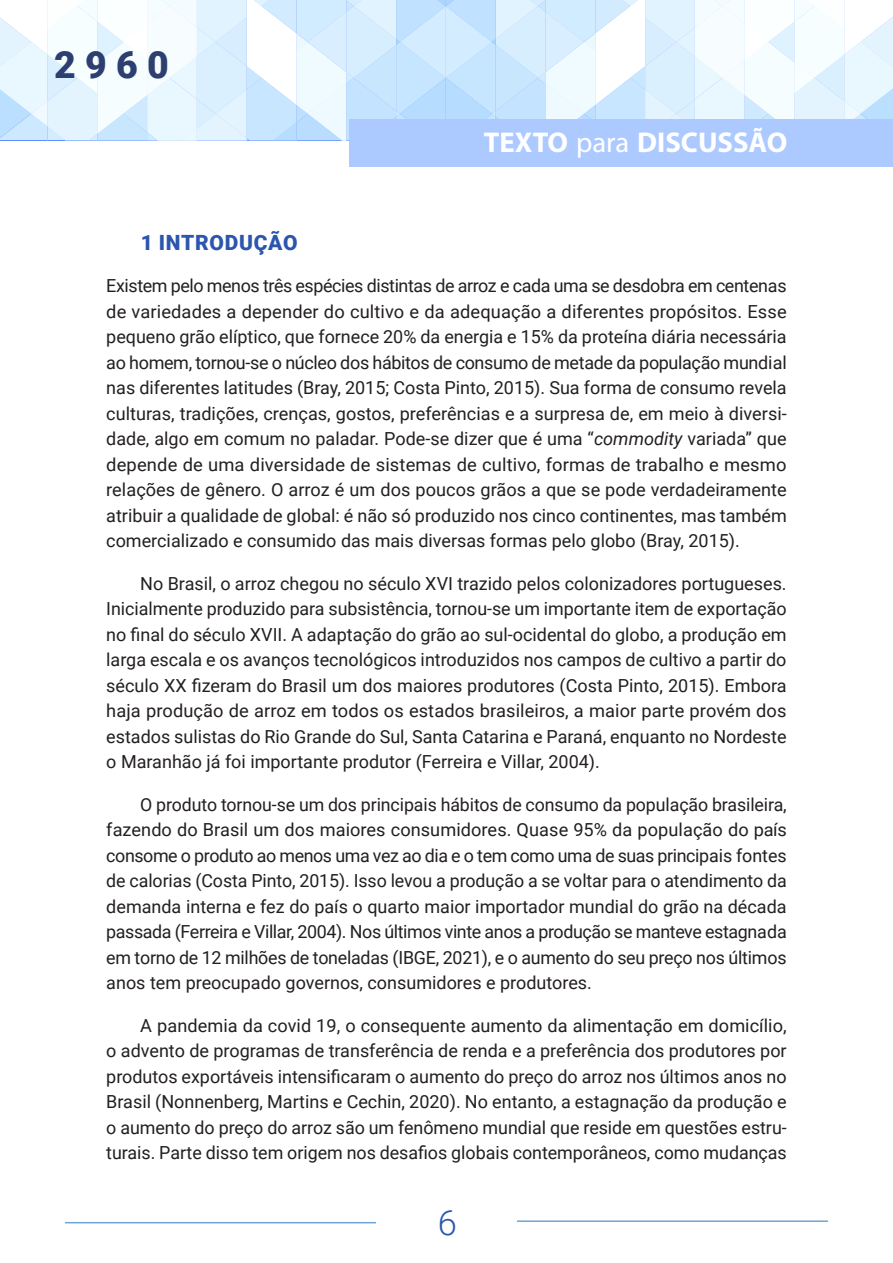
<style>
.page{position:relative;width:893px;height:1263px;background:#fff}
.page>*{position:absolute;margin:0;border:0;box-sizing:border-box;transform-origin:0 0}
.t1{font:900 37.5px "Roboto";color:#2c3f70}
.t2{font:300 34.5px "Roboto";color:#2c55ae}
.t3{font:700 28.65px "Myriad Pro";color:#fff}
.titulo_1{font:900 21px "Roboto";letter-spacing:.035em;color:#2c55ae}
.texto_corrido{font:18px/25.5px "Roboto";color:#231f20;text-align:justify}
.sem_recuo_texto_corrido{font:18px/25.5px "Roboto";color:#231f20;text-align:justify}
.s1{font-weight:400}
.s2{font-style:italic}
</style>
<div class="page">
<svg style="left:0;top:0;width:893px;height:140px"></svg>
<div style="left:349px;top:119px;width:544px;height:48px;background:#accaff"></div>
<hr style="left:517px;top:1220px;width:311px;height:2px;background:#6fa5d9">
<hr style="left:65px;top:1222px;width:311px;height:1px;background:#6fa5d9">
<h1 class="t1" style="left:54px;top:38px;width:116px">2960</h1>
<h3 class="t3" style="left:484px;top:124px;width:305px">TEXTO <span class="s1">para</span> DISCUSSÃO</h3>
<p class="titulo_1" style="left:141px;top:227px;width:158px">1 INTRODUÇÃO</p>
<p class="sem_recuo_texto_corrido" style="left:106px;top:272px;width:682px">Existem pelo menos três espécies distintas de arroz e cada uma se desdobra em centenas de variedades a depender do cultivo e da adequação a diferentes propósitos. Esse pequeno grão elíptico, que fornece 20% da energia e 15% da proteína diária necessária ao homem, tornou-se o núcleo dos hábitos de consumo de metade da população mundial nas diferentes latitudes (Bray, 2015; Costa Pinto, 2015). Sua forma de consumo revela culturas, tradições, crenças, gostos, preferências e a surpresa de, em meio à diversi&shy;dade, algo em comum no paladar. Pode-se dizer que é uma “<span class="s2">commodity</span> variada” que depende de uma diversidade de sistemas de cultivo, formas de trabalho e mesmo relações de gênero. O arroz é um dos poucos grãos a que se pode verdadeiramente atribuir a qualidade de global: é não só produzido nos cinco continentes, mas também comercializado e consumido das mais diversas formas pelo globo (Bray, 2015).</p>
<p class="texto_corrido" style="left:106px;top:570px;width:682px;text-indent:34px">No Brasil, o arroz chegou no século XVI trazido pelos colonizadores portugueses.<br>Inicialmente produzido para subsistência, tornou-se um importante item de exportação no final do século XVII. A adaptação do grão ao sul-ocidental do globo, a produção em larga escala e os avanços tecnológicos introduzidos nos campos de cultivo a partir do século XX fizeram do Brasil um dos maiores produtores (Costa Pinto, 2015). Embora haja produção de arroz em todos os estados brasileiros, a maior parte provém dos estados sulistas do Rio Grande do Sul, Santa Catarina e Paraná, enquanto no Nordeste o Maranhão já foi importante produtor (Ferreira e Villar, 2004).</p>
<p class="texto_corrido" style="left:106px;top:791px;width:682px;text-indent:34px">O produto tornou-se um dos principais hábitos de consumo da população brasileira, fazendo do Brasil um dos maiores consumidores. Quase 95% da população do país consome o produto ao menos uma vez ao dia e o tem como uma de suas principais fontes de calorias (Costa Pinto, 2015). Isso levou a produção a se voltar para o atendimento da demanda interna e fez do país o quarto maior importador mundial do grão na década passada (Ferreira e Villar, 2004). Nos últimos vinte anos a produção se manteve estagnada em torno de 12 milhões de toneladas (IBGE, 2021), e o aumento do seu preço nos últimos anos tem preocupado governos, consumidores e produtores.</p>
<p class="texto_corrido" style="left:106px;top:1012px;width:682px;text-indent:34px">A pandemia da covid 19, o consequente aumento da alimentação em domicílio, o advento de programas de transferência de renda e a preferência dos produtores por produtos exportáveis intensificaram o aumento do preço do arroz nos últimos anos no Brasil (Nonnenberg, Martins e Cechin, 2020). No entanto, a estagnação da produção e o aumento do preço do arroz são um fenômeno mundial que reside em questões estru&shy;turais. Parte disso tem origem nos desafios globais contemporâneos, como mudanças</p>
<h2 class="t2" style="left:438px;top:1198px;width:21px">6</h2>
</div>
